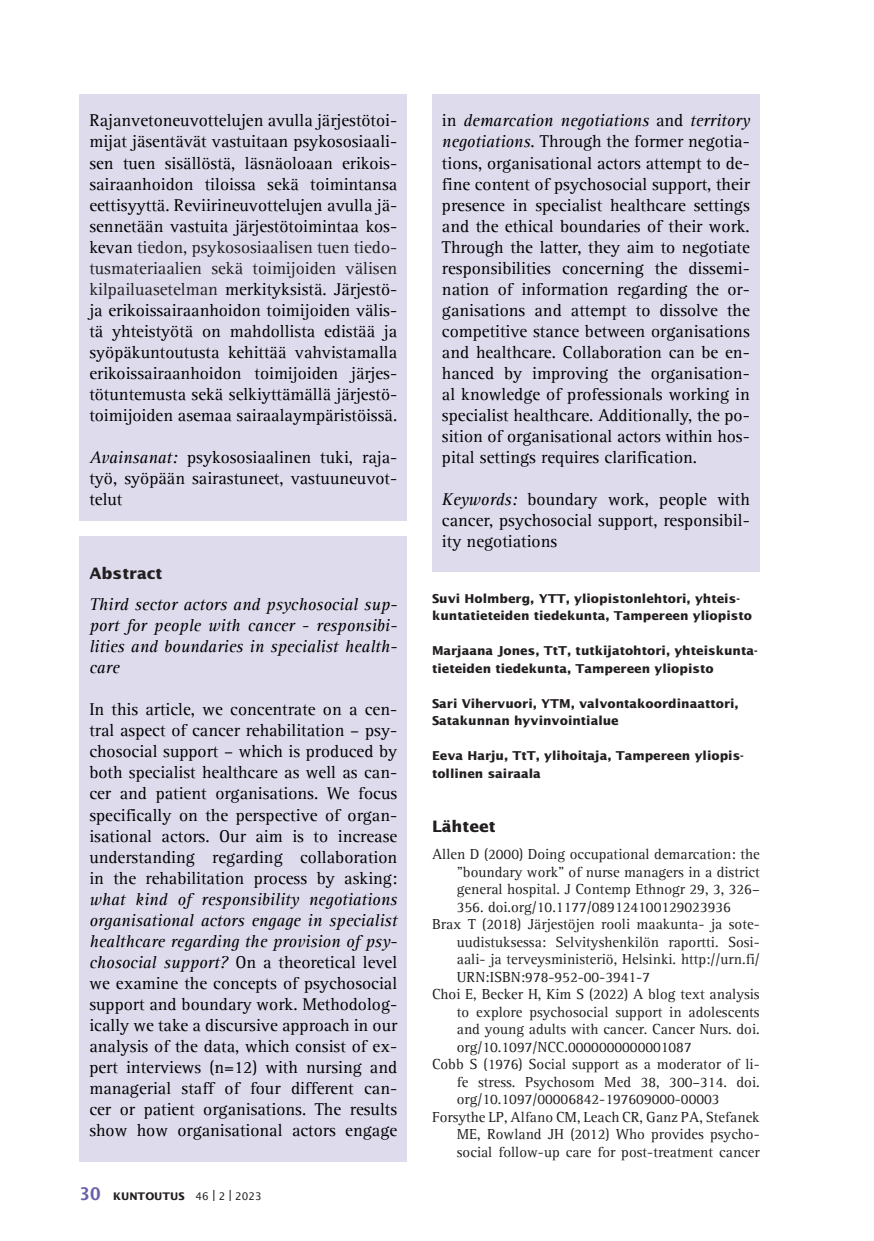
<style>
.page{position:relative;width:874px;height:1241px;background:#fff}
.page>*{position:absolute;margin:0;border:0;box-sizing:border-box;transform-origin:0 0}
.Leipis_sisennykset{font:17.5px/21px "Rotis Serif";color:#000;text-align:justify}
.Leipis_sisennykset-2{font:italic 17.5px/21px "Rotis Serif";color:#000;text-align:justify}
.Otsikko_3{font:700 15.75px "Lucida Sans Std";color:#231f20}
.Lähteet{font:14.88px/17.5px "Rotis Serif";color:#231f20;text-align:justify}
.Tekijät_loppuun{font:700 12.25px/17.5px "Lucida Sans Std";color:#231f20}
.t1{font:700 10.5px "Lucida Sans Std";color:#231f20}
.s1{color:#231f20}
.s2{font-style:italic}
.s3{font-family:"Lucida Sans Typewriter";font-size:17.5px;color:#685fa9}
.s4{font-weight:400}
.s5{font-family:"Arial Narrow";font-weight:400;font-size:15.4px}
</style>
<div class="page">
<div style="left:79px;top:94px;width:328px;height:427px;background:#dedbed"></div>
<div style="left:79px;top:536px;width:328px;height:625px;background:#dedbed"></div>
<div style="left:432px;top:94px;width:327px;height:477px;background:#dedbed"></div>
<p class="Leipis_sisennykset" style="left:89px;top:111px;width:309px">Rajanvetoneuvottelujen avulla järjestötoi&shy;mijat jäsentävät vastuitaan psykososiaali&shy;sen tuen sisällöstä, läsnäoloaan erikois&shy;sairaanhoidon tiloissa sekä toimintansa eettisyyttä. Reviirineuvottelujen avulla jä&shy;sennetään vastuita järjestötoimintaa kos&shy;kevan <span class="s1">tiedon, psykososiaalisen tuen tiedo&shy;tusmateriaalien sekä toimijoiden välisen kilpailuasetelman</span> merkityksistä. Järjestö&shy;ja erikoissairaanhoidon toimijoiden välis&shy;tä yhteistyötä on mahdollista edistää ja syöpäkuntoutusta kehittää vahvistamalla erikoissairaanhoidon toimijoiden järjes&shy;tötuntemusta sekä selkiyttämällä järjestö&shy;toimijoiden asemaa sairaalaympäristöissä.</p>
<p class="Leipis_sisennykset" style="left:89px;top:447px;width:309px"><span class="s2">Avainsanat:</span> psykososiaalinen tuki, raja&shy;työ, syöpään sairastuneet, vastuuneuvot&shy;telut</p>
<p class="Otsikko_3" style="left:89px;top:564px;width:74px">Abstract</p>
<p class="Leipis_sisennykset-2" style="left:89px;top:594px;width:309px">Third sector actors and psychosocial sup&shy;port for people with cancer - responsibi&shy;lities and boundaries in specialist health&shy;care</p>
<p class="Leipis_sisennykset" style="left:89px;top:699px;width:309px">In this article, we concentrate on a cen&shy;tral aspect of cancer rehabilitation – psy&shy;chosocial support – which is produced by both specialist healthcare as well as can&shy;cer and patient organisations. We focus specifically on the perspective of organ&shy;isational actors. Our aim is to increase understanding regarding collaboration in the rehabilitation process by asking: <span class="s2">what kind of responsibility negotiations organisational actors engage in specialist healthcare regarding the provision of psy&shy;chosocial support?</span> On a theoretical level we examine the concepts of psychosocial support and boundary work. Methodolog&shy;ically we take a discursive approach in our analysis of the data, which consist of ex&shy;pert interviews (n=12) with nursing and managerial staff of four different can&shy;cer or patient organisations. The results show how organisational actors engage</p>
<p class="t1" style="left:79px;top:1190px;width:184px"><span class="s3">30</span> KUNTOUTUS <span class="s4">46</span> <span class="s5">I</span> <span class="s4">2</span> <span class="s5">I</span> <span class="s4">2023</span></p>
<p class="Leipis_sisennykset" style="left:441px;top:111px;width:309px">in <span class="s2">demarcation negotiations</span> and <span class="s2">territory negotiations</span>. Through the former negotia&shy;tions, organisational actors attempt to de&shy;fine content of psychosocial support, their presence in specialist healthcare settings and the ethical boundaries of their work.<br>Through the latter, they aim to negotiate responsibilities concerning the dissemi&shy;nation of information regarding the or&shy;ganisations and attempt to dissolve the competitive stance between organisations and healthcare. Collaboration can be en&shy;hanced by improving the organisation&shy;al knowledge of professionals working in specialist healthcare. Additionally, the po&shy;sition of organisational actors within hos&shy;pital settings requires clarification.</p>
<p class="Leipis_sisennykset" style="left:441px;top:489px;width:309px"><span class="s2">Keywords:</span> boundary work, people with cancer, psychosocial support, responsibil&shy;ity negotiations</p>
<p class="Tekijät_loppuun" style="left:432px;top:590px;width:321px">Suvi Holmberg, YTT, yliopistonlehtori, yhteis&shy;kuntatieteiden tiedekunta, Tampereen yliopisto</p>
<p class="Tekijät_loppuun" style="left:432px;top:642px;width:327px">Marjaana Jones, TtT, tutkijatohtori, yhteiskunta&shy;tieteiden tiedekunta, Tampereen yliopisto</p>
<p class="Tekijät_loppuun" style="left:432px;top:695px;width:308px">Sari Vihervuori, YTM, valvontakoordinaattori,<br>Satakunnan hyvinvointialue</p>
<p class="Tekijät_loppuun" style="left:432px;top:747px;width:313px">Eeva Harju, TtT, ylihoitaja, Tampereen yliopis&shy;tollinen sairaala</p>
<p class="Otsikko_3" style="left:432px;top:816px;width:65px">Lähteet</p>
<p class="Lähteet" style="left:456px;top:845px;width:304px;text-indent:-25px">Allen D (2000) Doing occupational demarcation: the ”boundary work” of nurse managers in a district general hospital. J Contemp Ethnogr 29, 3, 326– 356. doi.org/10.1177/089124100129023936</p>
<p class="Lähteet" style="left:456px;top:915px;width:304px;text-indent:-25px">Brax T (2018) Järjestöjen rooli maakunta- ja sote&shy;uudistuksessa: Selvityshenkilön raportti. Sosi&shy;aali- ja terveysministeriö, Helsinki. http://urn.fi/ URN:ISBN:978-952-00-3941-7</p>
<p class="Lähteet" style="left:456px;top:985px;width:304px;text-indent:-25px">Choi E, Becker H, Kim S (2022) A blog text analysis to explore psychosocial support in adolescents and young adults with cancer. Cancer Nurs. doi. org/10.1097/NCC.0000000000001087</p>
<p class="Lähteet" style="left:456px;top:1055px;width:304px;text-indent:-25px">Cobb S (1976) Social support as a moderator of li&shy;fe stress. Psychosom Med 38, 300–314. doi. org/10.1097/00006842-197609000-00003</p>
<p class="Lähteet" style="left:456px;top:1108px;width:304px;text-indent:-25px">Forsythe LP, Alfano CM, Leach CR, Ganz PA, Stefanek ME, Rowland JH (2012) Who provides psycho&shy;social follow-up care for post-treatment cancer</p>
</div>
